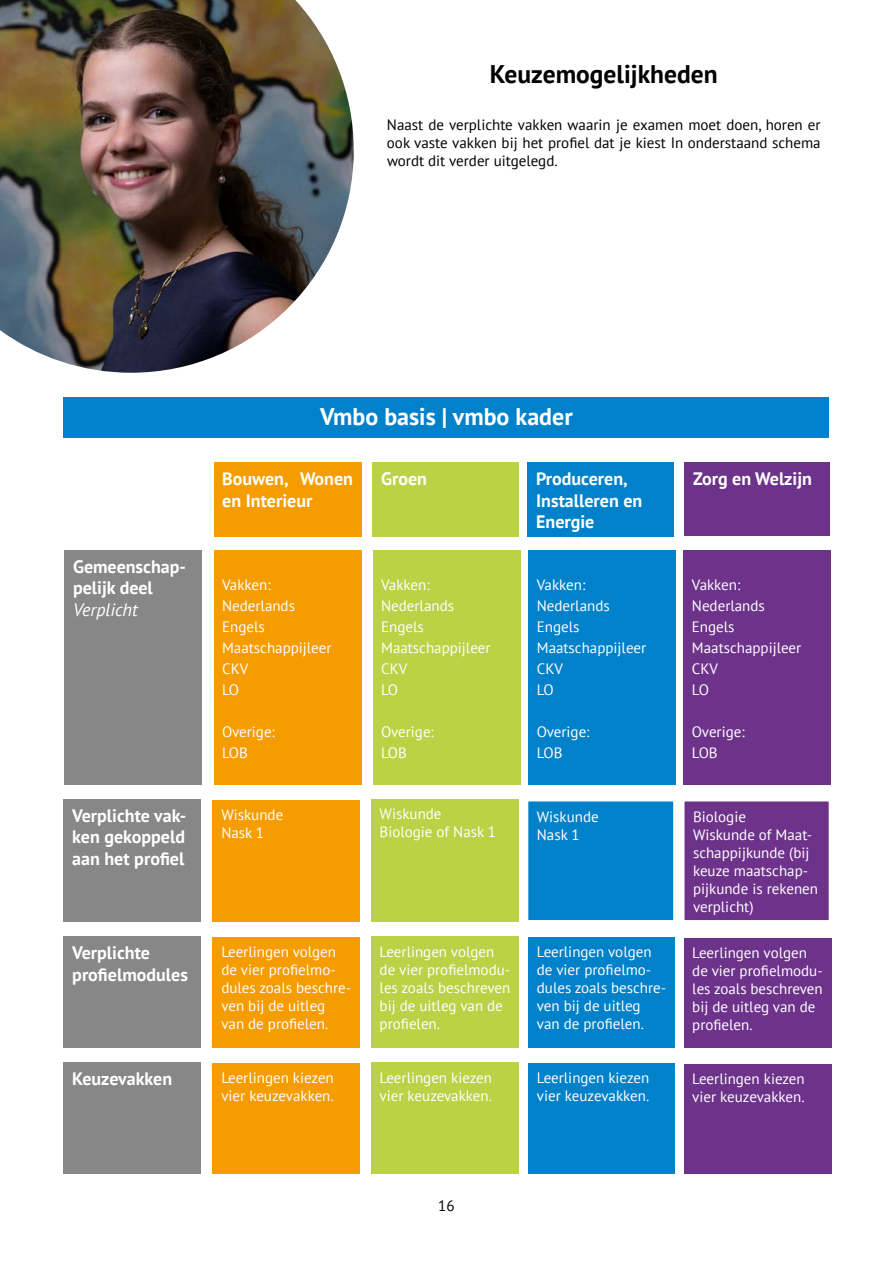
<style>
.page{position:relative;width:893px;height:1263px;background:#fff}
.page>*{position:absolute;margin:0;border:0;box-sizing:border-box;transform-origin:0 0}
.t1{font:700 25.5px "PT Sans";color:#000}
.t2{font:700 24px "PT Sans";color:#fff}
.t3{font:700 18px/21.6px "PT Sans";color:#fff}
.t4{font:italic 18px "PT Sans";color:#fff}
.t5{font:15px/18px "PT Sans";color:#fff}
.t6{font:15px/18px "PT Sans";color:#000;text-align:justify}
</style>
<div class="page">
<img style="left:0;top:0;width:354px;height:373px">
<div style="left:64px;top:397px;width:765px;height:41px;background:#0081c9"></div>
<div style="left:214px;top:463px;width:147px;height:74px;background:#f59c00"></div>
<div style="left:373px;top:463px;width:146px;height:74px;background:#bbd146"></div>
<div style="left:528px;top:463px;width:146px;height:74px;background:#0081c9"></div>
<div style="left:684px;top:463px;width:146px;height:73px;background:#6d328a"></div>
<div style="left:213px;top:800px;width:147px;height:121px;background:#f59c00"></div>
<div style="left:528px;top:801px;width:146px;height:120px;background:#0081c9"></div>
<div style="left:527px;top:800px;width:148px;height:121px;border:2px solid #fff"></div>
<div style="left:371px;top:799px;width:148px;height:122px;background:#bbd146"></div>
<div style="left:684px;top:801px;width:145px;height:120px;background:#6d328a"></div>
<div style="left:683px;top:800px;width:147px;height:121px;border:2px solid #fff"></div>
<div style="left:214px;top:550px;width:147px;height:235px;background:#f59c00"></div>
<div style="left:65px;top:550px;width:137px;height:235px;background:#878787"></div>
<div style="left:64px;top:799px;width:137px;height:122px;background:#878787"></div>
<div style="left:373px;top:550px;width:147px;height:235px;background:#bbd146"></div>
<div style="left:528px;top:550px;width:148px;height:235px;background:#0081c9"></div>
<div style="left:683px;top:550px;width:148px;height:235px;background:#6d328a"></div>
<div style="left:64px;top:936px;width:137px;height:112px;background:#878787"></div>
<div style="left:213px;top:937px;width:147px;height:111px;background:#f59c00"></div>
<div style="left:528px;top:937px;width:147px;height:110px;background:#0081c9"></div>
<div style="left:371px;top:936px;width:148px;height:112px;background:#bbd146"></div>
<div style="left:684px;top:938px;width:147px;height:109px;background:#6d328a"></div>
<div style="left:64px;top:1062px;width:137px;height:112px;background:#878787"></div>
<div style="left:213px;top:1063px;width:147px;height:111px;background:#f59c00"></div>
<div style="left:528px;top:1063px;width:147px;height:110px;background:#0081c9"></div>
<div style="left:371px;top:1062px;width:148px;height:112px;background:#bbd146"></div>
<div style="left:684px;top:1064px;width:147px;height:109px;background:#6d328a"></div>
<h1 class="t1" style="left:490px;top:57px;width:229px">Keuzemogelijkheden</h1>
<p class="t6" style="left:387px;top:116px;width:435px">Naast de verplichte vakken waarin je examen moet doen, horen er ook vaste vakken bij het profiel dat je kiest In onderstaand schema wordt dit verder uitgelegd.</p>
<h2 class="t2" style="left:320px;top:400px;width:254px">Vmbo basis | vmbo kader</h2>
<p class="t3" style="left:73px;top:555px;width:114px">Gemeenschap&shy;pelijk deel</p>
<p class="t4" style="left:73px;top:598px;width:66px">Verplicht</p>
<p class="t3" style="left:72px;top:804px;width:116px;text-align:justify">Verplichte vak&shy;ken gekoppeld aan het profiel</p>
<p class="t3" style="left:222px;top:467px;width:132px">Bouwen, Wonen en Interieur</p>
<p class="t3" style="left:381px;top:467px;width:47px">Groen</p>
<p class="t3" style="left:536px;top:467px;width:108px">Produceren,<br>Installeren en<br>Energie</p>
<p class="t3" style="left:693px;top:467px;width:120px">Zorg en Welzijn</p>
<p class="t5" style="left:222px;top:573px;width:111px;line-height:21px">Vakken:<br>Nederlands<br>Engels<br>Maatschappijleer<br>CKV<br>LO</p>
<p class="t5" style="left:222px;top:720px;width:54px;line-height:21px">Overige:<br>LOB</p>
<p class="t5" style="left:381px;top:573px;width:111px;line-height:21px">Vakken:<br>Nederlands<br>Engels<br>Maatschappijleer<br>CKV<br>LO</p>
<p class="t5" style="left:381px;top:720px;width:54px;line-height:21px">Overige:<br>LOB</p>
<p class="t5" style="left:537px;top:573px;width:111px;line-height:21px">Vakken:<br>Nederlands<br>Engels<br>Maatschappijleer<br>CKV<br>LO</p>
<p class="t5" style="left:537px;top:720px;width:54px;line-height:21px">Overige:<br>LOB</p>
<p class="t5" style="left:692px;top:573px;width:111px;line-height:21px">Vakken:<br>Nederlands<br>Engels<br>Maatschappijleer<br>CKV<br>LO</p>
<p class="t5" style="left:692px;top:720px;width:54px;line-height:21px">Overige:<br>LOB</p>
<p class="t5" style="left:380px;top:805px;width:118px">Wiskunde<br>Biologie of Nask 1</p>
<p class="t5" style="left:693px;top:807px;width:127px">Biologie<br>Wiskunde of Maat&shy;schappijkunde (bij keuze maatschap&shy;pijkunde is rekenen verplicht)</p>
<p class="t5" style="left:221px;top:805px;width:63px">Wiskunde<br>Nask 1</p>
<p class="t5" style="left:537px;top:807px;width:63px">Wiskunde<br>Nask 1</p>
<p class="t5" style="left:380px;top:942px;width:132px">Leerlingen volgen de vier profielmodu&shy;les zoals beschreven bij de uitleg van de profielen.</p>
<p class="t5" style="left:692px;top:943px;width:132px">Leerlingen volgen de vier profielmodu&shy;les zoals beschreven bij de uitleg van de profielen.</p>
<p class="t3" style="left:72px;top:941px;width:117px">Verplichte profielmodules</p>
<p class="t5" style="left:221px;top:943px;width:131px">Leerlingen volgen de vier profielmo&shy;dules zoals beschre&shy;ven bij de uitleg van de profielen.</p>
<p class="t5" style="left:537px;top:943px;width:131px">Leerlingen volgen de vier profielmo&shy;dules zoals beschre&shy;ven bij de uitleg van de profielen.</p>
<p class="t5" style="left:380px;top:1068px;width:114px">Leerlingen kiezen vier keuzevakken.</p>
<p class="t5" style="left:692px;top:1069px;width:114px">Leerlingen kiezen vier keuzevakken.</p>
<p class="t3" style="left:72px;top:1067px;width:102px">Keuzevakken</p>
<p class="t5" style="left:221px;top:1069px;width:114px">Leerlingen kiezen vier keuzevakken.</p>
<p class="t5" style="left:537px;top:1069px;width:114px">Leerlingen kiezen vier keuzevakken.</p>
<p class="t6" style="left:438px;top:1196px;width:18px">16</p>
</div>
